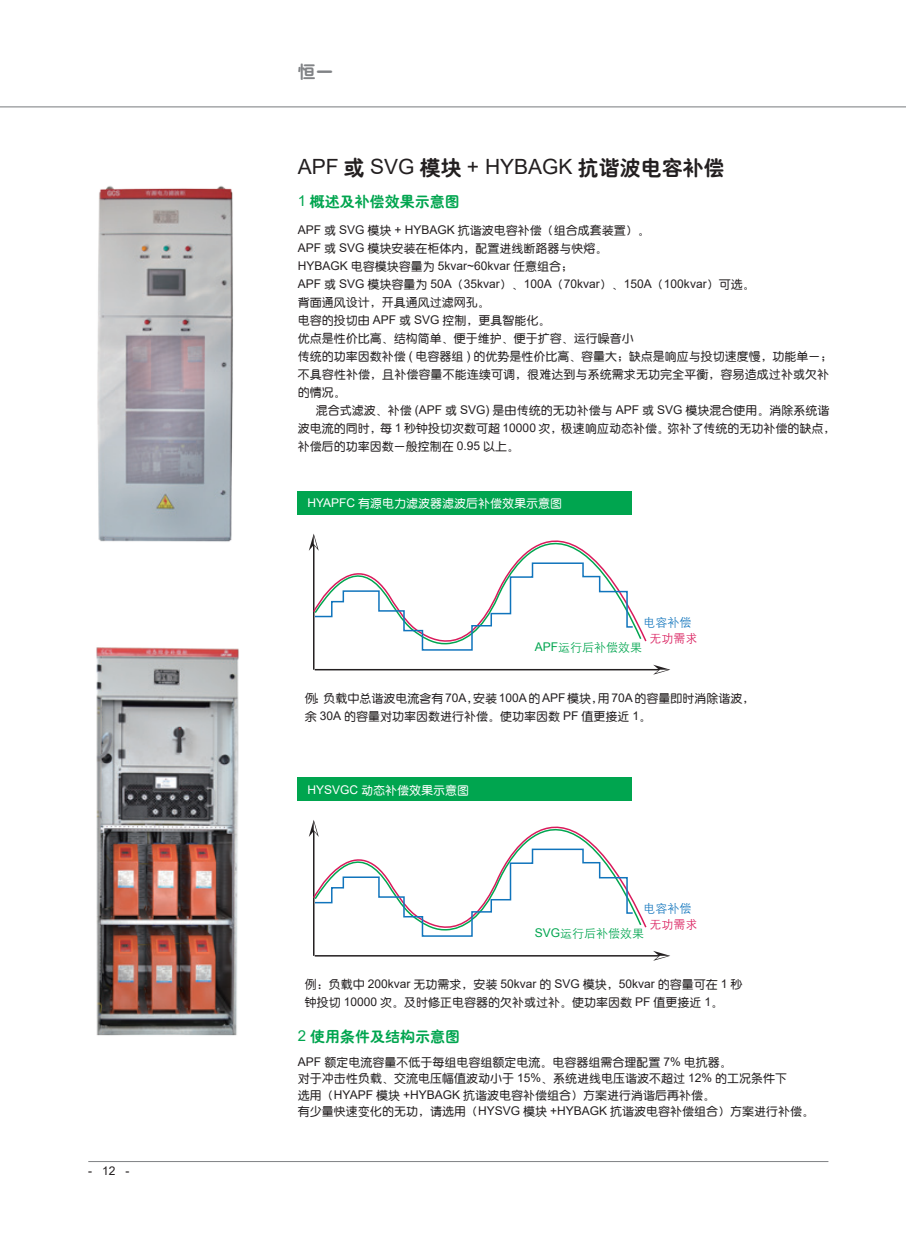
<style>
.page{position:relative;width:906px;height:1238px;background:#fff}
.page>*{position:absolute;margin:0;border:0;box-sizing:border-box;transform-origin:0 0}
.t1{font:21px "Arial";color:#231f20}
.t2{font:18px "H Ye 4 gj";color:#808285}
.t3{font:15px "H Ye 4 gj";color:#00a54f}
.t4{font:12px/18px "H Ye 3 gj";color:#231f20}
.t5{font:12px/18px "Arial";color:#231f20}
.t6{font:12px "H Ye 3 gj";color:#fff}
.t7{font:12px "H Yg 2 gj";color:#00a54f}
.t8{font:12px "H Yg 2 gj";color:#d91a5b}
.t9{font:12px "H Yg 2 gj";color:#1074bc}
.s1{font-family:"H Ye 4 gj"}
.s2{font-family:"Arial"}
.s3{font-family:"H Ye 3 gj"}
</style>
<div class="page">
<hr style="left:88px;top:1161px;width:740px;height:1px;background:#808285">
<hr style="left:0;top:106px;width:906px;height:1px;background:#808285">
<img style="left:96px;top:647px;width:143px;height:389px">
<img style="left:97px;top:186px;width:136px;height:356px">
<div style="left:298px;top:776px;width:334px;height:24px;background:#00a54f"></div>
<hr style="left:315px;top:955px;width:345px;height:1px;background:#231f20">
<svg style="left:653px;top:951px;width:17px;height:9px"></svg>
<hr style="left:313px;top:829px;width:1px;height:126px;background:#231f20">
<svg style="left:309px;top:820px;width:338px;height:122px"></svg>
<div style="left:298px;top:490px;width:334px;height:24px;background:#00a54f"></div>
<hr style="left:315px;top:669px;width:345px;height:1px;background:#231f20">
<svg style="left:653px;top:664px;width:17px;height:10px"></svg>
<hr style="left:313px;top:543px;width:1px;height:126px;background:#231f20">
<svg style="left:309px;top:534px;width:338px;height:122px"></svg>
<p class="t5" style="left:88px;top:1161px;width:43px">- 12 -</p>
<h2 class="t2" style="left:298px;top:63px;width:37px">恒一</h2>
<h1 class="t1" style="left:298px;top:152px;width:429px">APF <span class="s1">或</span> SVG <span class="s1">模块</span> + HYBAGK <span class="s1">抗谐波电容补偿</span></h1>
<p class="t3" style="left:298px;top:194px;width:164px"><span class="s2">1</span> 概述及补偿效果示意图</p>
<p class="t4" style="left:298px;top:221px;width:354px"><span class="s2">APF</span> 或 <span class="s2">SVG</span> 模块 <span class="s2">+ HYBAGK</span> 抗谐波电容补偿（组合成套装置）。<br><span class="s2">APF</span> 或 <span class="s2">SVG</span> 模块安装在柜体内，配置进线断路器与快熔。</p>
<p class="t5" style="left:298px;top:257px;width:458px">HYBAGK <span class="s3">电容模块容量为</span> 5kvar~60kvar <span class="s3">任意组合；<br></span>APF <span class="s3">或</span> SVG <span class="s3">模块容量为</span> 50A<span class="s3">（</span>35kvar<span class="s3">）、</span>100A<span class="s3">（</span>70kvar<span class="s3">）、</span>150A<span class="s3">（</span>100kvar<span class="s3">）可选。</span></p>
<p class="t4" style="left:298px;top:293px;width:536px">背面通风设计，开具通风过滤网孔。<br>电容的投切由 <span class="s2">APF</span> 或 <span class="s2">SVG</span> 控制，更具智能化。<br>优点是性价比高、结构简单、便于维护、便于扩容、运行噪音小<br>传统的功率因数补偿 <span class="s2">(</span> 电容器组 <span class="s2">)</span> 的优势是性价比高、容量大；缺点是响应与投切速度慢，功能单一；不具容性补偿，且补偿容量不能连续可调，很难达到与系统需求无功完全平衡，容易造成过补或欠补的情况。</p>
<p class="t4" style="left:298px;top:401px;width:539px;text-indent:18px">混合式滤波、补偿 <span class="s2">(APF</span> 或 <span class="s2">SVG)</span> 是由传统的无功补偿与 <span class="s2">APF</span> 或 <span class="s2">SVG</span> 模块混合使用。消除系统谐波电流的同时，每 <span class="s2">1</span> 秒钟投切次数可超 <span class="s2">10000</span> 次，极速响应动态补偿。弥补了传统的无功补偿的缺点，补偿后的功率因数一般控制在 <span class="s2">0.95</span> 以上。</p>
<p class="t6" style="left:307px;top:498px;width:256px"><span class="s2">HYAPFC</span> 有源电力滤波器滤波后补偿效果示意图</p>
<p class="t9" style="left:643px;top:616px;width:49px">电容补偿</p>
<p class="t7" style="left:535px;top:641px;width:109px"><span class="s2">APF</span>运行后补偿效果</p>
<p class="t8" style="left:649px;top:632px;width:49px">无功需求</p>
<p class="t4" style="left:305px;top:689px;width:451px">例：负载中总谐波电流含有<span class="s2">70A</span>，安装<span class="s2">100A</span>的<span class="s2">APF</span>模块，用<span class="s2">70A</span>的容量即时消除谐波，余 <span class="s2">30A</span> 的容量对功率因数进行补偿。使功率因数 <span class="s2">PF</span> 值更接近 <span class="s2">1</span>。</p>
<p class="t6" style="left:307px;top:784px;width:163px"><span class="s2">HYSVGC</span> 动态补偿效果示意图</p>
<p class="t9" style="left:643px;top:902px;width:49px">电容补偿</p>
<p class="t8" style="left:649px;top:918px;width:49px">无功需求</p>
<p class="t7" style="left:535px;top:927px;width:111px"><span class="s2">SVG</span>运行后补偿效果</p>
<p class="t5" style="left:305px;top:974px;width:439px"><span class="s3">例：负载中</span> 200kvar <span class="s3">无功需求，安装</span> 50kvar <span class="s3">的</span> SVG <span class="s3">模块，</span>50kvar <span class="s3">的容量可在</span> 1 <span class="s3">秒</span></p>
<p class="t4" style="left:305px;top:993px;width:420px">钟投切 <span class="s2">10000</span> 次。及时修正电容器的欠补或过补。使功率因数 <span class="s2">PF</span> 值更接近 <span class="s2">1</span>。</p>
<p class="t3" style="left:298px;top:1029px;width:164px"><span class="s2">2</span> 使用条件及结构示意图</p>
<p class="t4" style="left:298px;top:1053px;width:518px;line-height:16.5px"><span class="s2">APF</span> 额定电流容量不低于每组电容组额定电流。电容器组需合理配置 <span class="s2">7%</span> 电抗器。<br>对于冲击性负载、交流电压幅值波动小于 <span class="s2">15%</span>、系统进线电压谐波不超过 <span class="s2">12%</span> 的工况条件下<br>选用（<span class="s2">HYAPF</span> 模块 <span class="s2">+HYBAGK</span> 抗谐波电容补偿组合）方案进行消谐后再补偿。<br>有少量快速变化的无功，请选用（<span class="s2">HYSVG</span> 模块 <span class="s2">+HYBAGK</span> 抗谐波电容补偿组合）方案进行补偿。</p>
</div>
